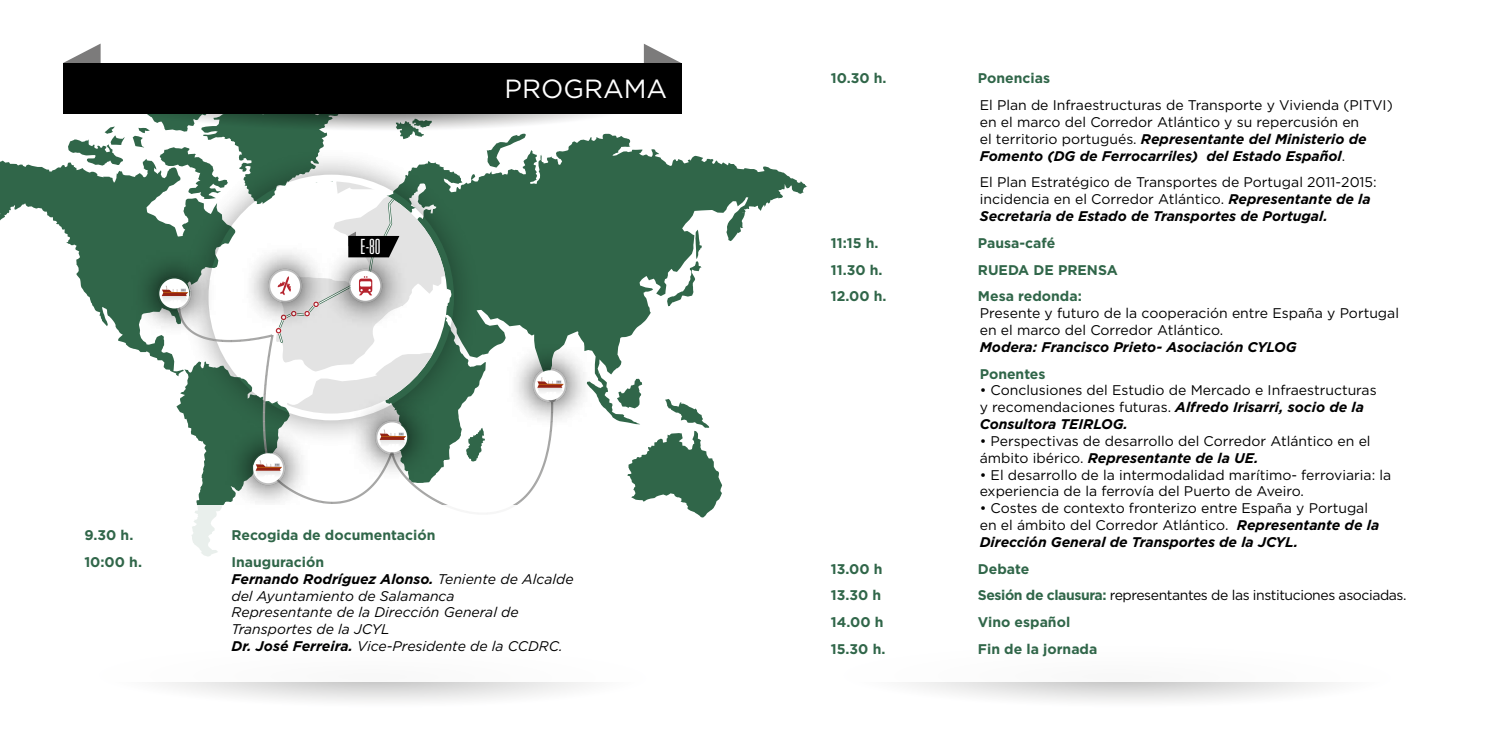
<style>
.page{position:relative;width:1489px;height:745px;background:#fff}
.page>*{position:absolute;margin:0;border:0;box-sizing:border-box;transform-origin:0 0}
.t1{font:26.25px "Gotham";color:#fff}
.t2{font:300 ultra-condensed 21px "Univers LT Std";color:#fff}
.t3{font:14px/16.8px "Gotham";color:#000}
.t4{font:italic 14px/16.8px "Gotham";color:#000}
.t5{font:700 14px "Gotham";color:#306649}
.t6{font:14px "Gotham";letter-spacing:-.03em;color:#000}
.t7{font:italic 700 14px "Gotham";color:#000}
.s1{font-weight:700;font-style:normal;color:#306649}
.s2{font-weight:700}
.s3{font-weight:700;font-style:italic}
.s4{font-weight:700;color:#306649}
</style>
<div class="page">
<svg style="left:905px;top:682px;width:429px;height:20px"></svg>
<svg style="left:0;top:97px;width:807px;height:421px"></svg>
<div style="left:119px;top:85px;width:424px;height:424px;background:#fff;opacity:.12"></div>
<div style="left:447px;top:283px;width:205px;height:204px;background:#fff;opacity:.12"></div>
<div style="left:529px;top:366px;width:39px;height:36px;background:#000;opacity:.3"></div>
<div style="left:535px;top:370px;width:30px;height:30px;background:#fff;border-radius:50%"></div>
<svg style="left:537px;top:377px;width:26px;height:21px"></svg>
<div style="left:290px;top:335px;width:204px;height:204px;background:#fff;opacity:.12"></div>
<div style="left:372px;top:418px;width:38px;height:36px;background:#000;opacity:.3"></div>
<div style="left:377px;top:422px;width:30px;height:30px;background:#fff;border-radius:50%"></div>
<svg style="left:379px;top:429px;width:27px;height:21px"></svg>
<div style="left:166px;top:365px;width:204px;height:205px;background:#fff;opacity:.12"></div>
<div style="left:248px;top:448px;width:38px;height:37px;background:#000;opacity:.3"></div>
<div style="left:253px;top:453px;width:30px;height:30px;background:#fff;border-radius:50%"></div>
<svg style="left:255px;top:460px;width:27px;height:21px"></svg>
<div style="left:263px;top:183px;width:204px;height:204px;background:#fff;opacity:.12"></div>
<div style="left:183px;top:183px;width:204px;height:204px;background:#fff;opacity:.12"></div>
<svg style="left:276px;top:181px;width:142px;height:163px"></svg>
<div style="left:72px;top:191px;width:204px;height:204px;background:#fff;opacity:.12"></div>
<div style="left:154px;top:274px;width:38px;height:37px;background:#000;opacity:.3"></div>
<svg style="left:159px;top:278px;width:30px;height:30px"></svg>
<svg style="left:162px;top:285px;width:26px;height:21px"></svg>
<svg style="left:63px;top:44px;width:618px;height:87px"></svg>
<div style="left:63px;top:63px;width:618px;height:51px;background:#000"></div>
<svg style="left:161px;top:682px;width:428px;height:20px"></svg>
<div style="left:63px;top:504px;width:618px;height:177px;background:#fff"></div>
<h2 class="t2" style="left:360px;top:235px;width:22px">e-80</h2>
<h1 class="t1" style="left:504px;top:75px;width:159px">programa</h1>
<p class="t5" style="left:84px;top:527px;width:50px">9.30 h.</p>
<p class="t5" style="left:231px;top:527px;width:205px">Recogida de documentación</p>
<p class="t5" style="left:84px;top:553px;width:59px">10:00 h.</p>
<p class="t4" style="left:231px;top:553px;width:343px"><span class="s1">I nauguración<br></span><span class="s2">Fernando Rodríguez Alonso.</span> Teniente de Alcalde del Ayuntamiento de Salamanca<br>Representante de la Dirección General de Transportes de la JCYL<br><span class="s2">Dr. José Ferreira.</span> Vice-Presidente de la CCDRC.</p>
<p class="t5" style="left:830px;top:70px;width:57px">10.30 h.</p>
<p class="t5" style="left:977px;top:70px;width:74px">Ponencias</p>
<p class="t3" style="left:979px;top:97px;width:414px">El Plan de Infraestructuras de Transporte y Vivienda (PITVI) en el marco del Corredor Atlántico y su repercusión en<br>el territorio portugués. <span class="s3">Representante del Ministerio de Fomento (DG de Ferrocarriles) del Estado Español</span>.</p>
<p class="t3" style="left:979px;top:174px;width:398px">El Plan Estratégico de Transportes de Portugal 2011-2015: incidencia en el Corredor Atlántico. <span class="s3">Representante de la<br>Secretaria de Estado de Transportes de Portugal.</span></p>
<p class="t5" style="left:830px;top:235px;width:49px">11:15 h.</p>
<p class="t5" style="left:977px;top:235px;width:79px">Pausa-café</p>
<p class="t5" style="left:830px;top:261px;width:53px">11.30 h.</p>
<p class="t5" style="left:977px;top:261px;width:111px">RUEDA DE PRENSA</p>
<p class="t5" style="left:830px;top:288px;width:57px">12.00 h.</p>
<p class="t5" style="left:977px;top:288px;width:105px">Mesa redonda:</p>
<p class="t3" style="left:979px;top:304px;width:421px">Presente y futuro de la cooperación entre España y Portugal en el marco del Corredor Atlántico.</p>
<p class="t7" style="left:979px;top:338px;width:318px">Modera: Francisco Prieto- Asociación CYLOG</p>
<p class="t5" style="left:979px;top:365px;width:67px">Ponentes</p>
<p class="t3" style="left:979px;top:381px;width:398px">• Conclusiones del Estudio de Mercado e Infraestructuras y recomendaciones futuras. <span class="s3">Alfredo Irisarri, socio de la<br>Consultora TEIRLOG.</span></p>
<p class="t3" style="left:979px;top:432px;width:392px">• Perspectivas de desarrollo del Corredor Atlántico en el ámbito ibérico. <span class="s3">Representante de la UE.</span></p>
<p class="t3" style="left:979px;top:465px;width:413px">• El desarrollo de la intermodalidad marítimo- ferroviaria: la experiencia de la ferrovía del Puerto de Aveiro.</p>
<p class="t3" style="left:979px;top:499px;width:401px">• Costes de contexto fronterizo entre España y Portugal en el ámbito del Corredor Atlántico. <span class="s3">Representante de la<br>Dirección General de Transportes de la JCYL.</span></p>
<p class="t5" style="left:830px;top:560px;width:53px">13.00 h</p>
<p class="t5" style="left:977px;top:560px;width:53px">Debate</p>
<p class="t5" style="left:830px;top:587px;width:52px">13.30 h</p>
<p class="t6" style="left:977px;top:587px;width:430px"><span class="s4">Sesión de clausura:</span> representantes de las instituciones asociadas.</p>
<p class="t5" style="left:830px;top:613px;width:54px">14.00 h</p>
<p class="t5" style="left:977px;top:613px;width:94px">Vino español</p>
<p class="t5" style="left:830px;top:640px;width:56px">15.30 h.</p>
<p class="t5" style="left:977px;top:640px;width:121px">Fin de la jornada</p>
</div>
